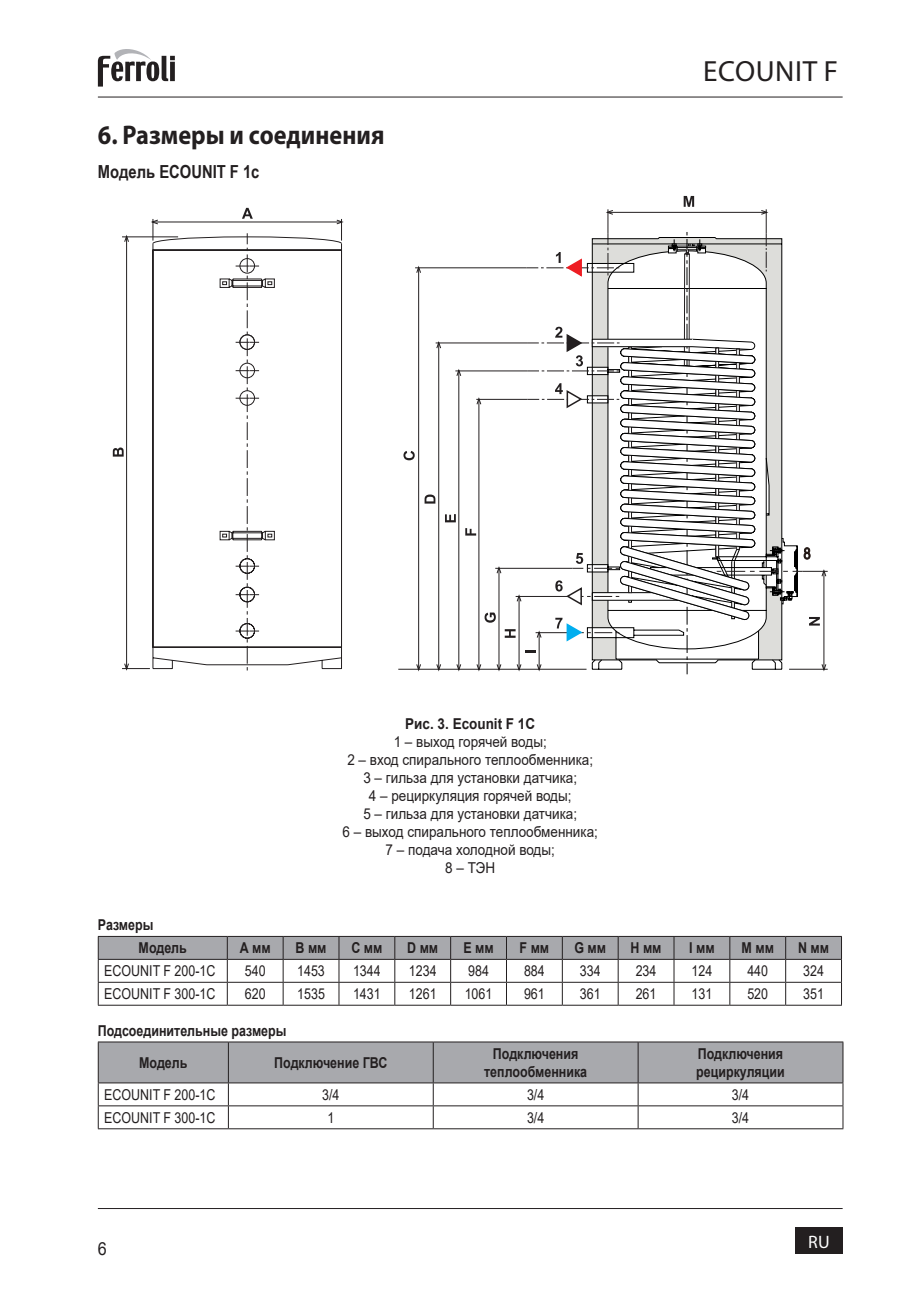
<style>
.page{position:relative;width:915px;height:1306px;background:#fff}
.page>*{position:absolute;margin:0;border:0;box-sizing:border-box;transform-origin:0 0}
.t1{font:29.25px "Myriad Pro";letter-spacing:.02em;color:#231f20}
.t2{font:700 27px "Myriad Pro";color:#231f20;scale:.9 1}
.t3{font:700 18px "Arial Narrow";color:#231f20}
.t4{font:18px "Myriad Pro";color:#fff}
.t5{font:18px "Arial";color:#231f20;scale:.9 1}
.t6{font:15px/18px "Arial";color:#231f20;text-align:center;scale:.9 1}
.t7{font:15px "Arial";color:#231f20;scale:.83 1}
.t8{font:700 15px/18px "Arial";color:#231f20;scale:.83 1}
.t9{font:700 15px "Arial";color:#231f20;scale:.9 1}
</style>
<div class="page">
<svg style="left:98px;top:49px;width:77px;height:38px"></svg>
<hr style="left:98px;top:1208px;width:744px;height:1px;background:#231f20">
<hr style="left:98px;top:97px;width:744px;height:1px;background:#231f20">
<div style="left:795px;top:1227px;width:47px;height:26px;background:#231f20"></div>
<svg style="left:113px;top:208px;width:231px;height:463px"></svg>
<hr style="left:398px;top:669px;width:188px;height:1px;background:#231f20">
<svg style="left:403px;top:196px;width:424px;height:478px"></svg>
<svg style="left:98px;top:936px;width:743px;height:68px"></svg>
<hr style="left:98px;top:1004px;width:129px;height:1px;background:#231f20">
<hr style="left:227px;top:1004px;width:56px;height:1px;background:#231f20">
<hr style="left:283px;top:1004px;width:56px;height:1px;background:#231f20">
<hr style="left:339px;top:1004px;width:55px;height:1px;background:#231f20">
<hr style="left:394px;top:1004px;width:56px;height:1px;background:#231f20">
<hr style="left:450px;top:1004px;width:56px;height:1px;background:#231f20">
<hr style="left:506px;top:1004px;width:56px;height:1px;background:#231f20">
<hr style="left:562px;top:1004px;width:56px;height:1px;background:#231f20">
<hr style="left:618px;top:1004px;width:55px;height:1px;background:#231f20">
<hr style="left:673px;top:1004px;width:56px;height:1px;background:#231f20">
<hr style="left:729px;top:1004px;width:56px;height:1px;background:#231f20">
<hr style="left:785px;top:1004px;width:56px;height:1px;background:#231f20">
<svg style="left:98px;top:1041px;width:745px;height:87px"></svg>
<hr style="left:98px;top:1128px;width:130px;height:1px;background:#231f20">
<hr style="left:228px;top:1128px;width:205px;height:1px;background:#231f20">
<hr style="left:433px;top:1128px;width:205px;height:1px;background:#231f20">
<hr style="left:638px;top:1128px;width:205px;height:1px;background:#231f20">
<h2 class="t2" style="left:98px;top:117px;width:320px">6. Размеры и соединения</h2>
<p class="t3" style="left:98px;top:158px;width:163px">Модель ECOUNIT F 1с</p>
<h1 class="t1" style="left:702px;top:53px;width:136px">ECOUNIT F</h1>
<p class="t9" style="left:405px;top:713px;width:146px">Рис. 3. Ecounit F 1С</p>
<p class="t6" style="left:342px;top:732px;width:285px">1 – выход горячей воды;<br>2 – вход спирального теплообменника;<br>3 – гильза для установки датчика;<br>4 – рециркуляция горячей воды;<br>5 – гильза для установки датчика;<br>6 – выход спирального теплообменника;<br>7 – подача холодной воды;<br>8 – ТЭН</p>
<p class="t8" style="left:139px;top:913px;width:60px;line-height:23.2px;text-indent:-41px">Размеры<br>Модель</p>
<p class="t8" style="left:240px;top:939px;width:39px">А мм</p>
<p class="t8" style="left:295px;top:939px;width:39px">В мм</p>
<p class="t8" style="left:351px;top:939px;width:39px">С мм</p>
<p class="t8" style="left:407px;top:939px;width:39px">D мм</p>
<p class="t8" style="left:463px;top:939px;width:38px">Е мм</p>
<p class="t8" style="left:519px;top:939px;width:37px">F мм</p>
<p class="t8" style="left:574px;top:939px;width:40px">G мм</p>
<p class="t8" style="left:630px;top:939px;width:39px">H мм</p>
<p class="t8" style="left:689px;top:939px;width:32px">I мм</p>
<p class="t8" style="left:741px;top:939px;width:40px">M мм</p>
<p class="t8" style="left:797px;top:939px;width:39px">N мм</p>
<p class="t7" style="left:104px;top:960px;width:135px">ECOUNIT F 200-1С</p>
<p class="t7" style="left:245px;top:960px;width:27px">540</p>
<p class="t7" style="left:297px;top:960px;width:35px">1453</p>
<p class="t7" style="left:353px;top:960px;width:35px">1344</p>
<p class="t7" style="left:409px;top:960px;width:35px">1234</p>
<p class="t7" style="left:468px;top:960px;width:27px">984</p>
<p class="t7" style="left:524px;top:960px;width:27px">884</p>
<p class="t7" style="left:579px;top:960px;width:27px">334</p>
<p class="t7" style="left:635px;top:960px;width:27px">234</p>
<p class="t7" style="left:691px;top:960px;width:27px">124</p>
<p class="t7" style="left:747px;top:960px;width:27px">440</p>
<p class="t7" style="left:802px;top:960px;width:27px">324</p>
<p class="t7" style="left:104px;top:983px;width:135px">ECOUNIT F 300-1С</p>
<p class="t7" style="left:245px;top:983px;width:27px">620</p>
<p class="t7" style="left:297px;top:983px;width:35px">1535</p>
<p class="t7" style="left:353px;top:983px;width:35px">1431</p>
<p class="t7" style="left:409px;top:983px;width:35px">1261</p>
<p class="t7" style="left:464px;top:983px;width:35px">1061</p>
<p class="t7" style="left:524px;top:983px;width:27px">961</p>
<p class="t7" style="left:579px;top:983px;width:27px">361</p>
<p class="t7" style="left:635px;top:983px;width:27px">261</p>
<p class="t7" style="left:691px;top:983px;width:27px">131</p>
<p class="t7" style="left:747px;top:983px;width:27px">520</p>
<p class="t7" style="left:803px;top:983px;width:27px">351</p>
<p class="t8" style="left:139px;top:1014px;width:179px;line-height:32.2px;text-indent:-41px">Подсоединительные размеры<br>Модель</p>
<p class="t8" style="left:274px;top:1053px;width:138px">Подключение ГВС</p>
<p class="t8" style="left:484px;top:1044px;width:126px;text-align:center">Подключения теплообменника</p>
<p class="t8" style="left:696px;top:1044px;width:108px">Подключения рециркуляции</p>
<p class="t7" style="left:104px;top:1084px;width:135px">ECOUNIT F 200-1С</p>
<p class="t7" style="left:322px;top:1084px;width:22px">3/4</p>
<p class="t7" style="left:527px;top:1084px;width:22px">3/4</p>
<p class="t7" style="left:731px;top:1084px;width:22px">3/4</p>
<p class="t7" style="left:104px;top:1107px;width:135px">ECOUNIT F 300-1С</p>
<p class="t7" style="left:327px;top:1107px;width:10px">1</p>
<p class="t7" style="left:527px;top:1107px;width:22px">3/4</p>
<p class="t7" style="left:731px;top:1107px;width:22px">3/4</p>
<p class="t5" style="left:98px;top:1236px;width:12px">6</p>
<p class="t4" style="left:808px;top:1230px;width:23px">RU</p>
</div>
